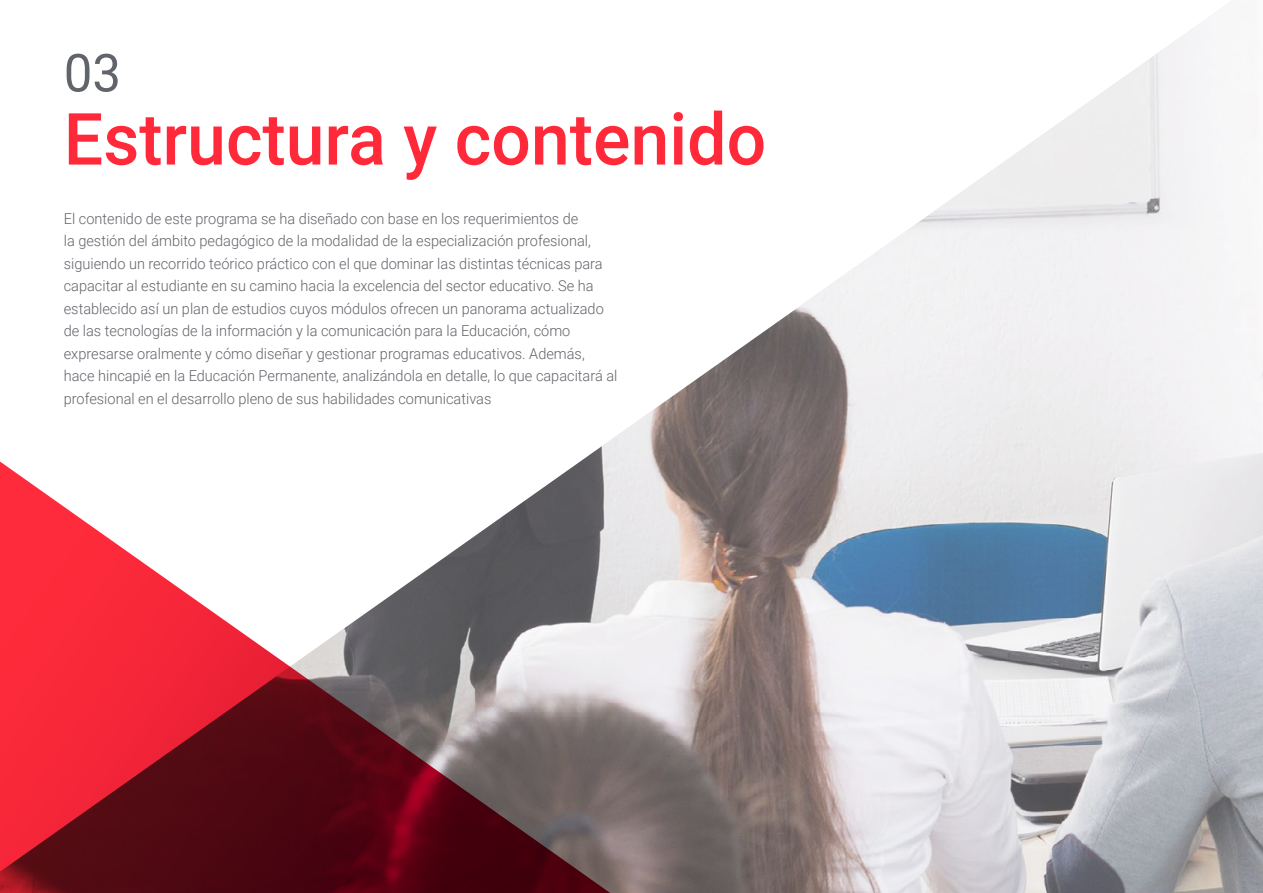
<style>
.page{position:relative;width:1263px;height:893px;background:#fff}
.page>*{position:absolute;margin:0;border:0;box-sizing:border-box;transform-origin:0 0}
.t1{font:500 72px "Roboto";color:#ff293a}
.t2{font:52.5px "Roboto";color:#61646a}
.t3{font:300 15px/22.5px "Roboto";color:#61646a}
</style>
<div class="page">
<img style="left:603px;top:0;width:660px;height:893px">
<svg style="left:0;top:446px;width:640px;height:447px"></svg>
<h2 class="t2" style="left:64px;top:36px;width:59px">03</h2>
<h1 class="t1" style="left:64px;top:89px;width:704px">Estructura y contenido</h1>
<p class="t3" style="left:64px;top:207px;width:555px">El contenido de este programa se ha diseñado con base en los requerimientos de<br>la gestión del ámbito pedagógico de la modalidad de la especialización profesional, siguiendo un recorrido teórico práctico con el que dominar las distintas técnicas para capacitar al estudiante en su camino hacia la excelencia del sector educativo. Se ha establecido así un plan de estudios cuyos módulos ofrecen un panorama actualizado de las tecnologías de la información y la comunicación para la Educación, cómo expresarse oralmente y cómo diseñar y gestionar programas educativos. Además, hace hincapié en la Educación Permanente, analizándola en detalle, lo que capacitará al profesional en el desarrollo pleno de sus habilidades comunicativas</p>
</div>
